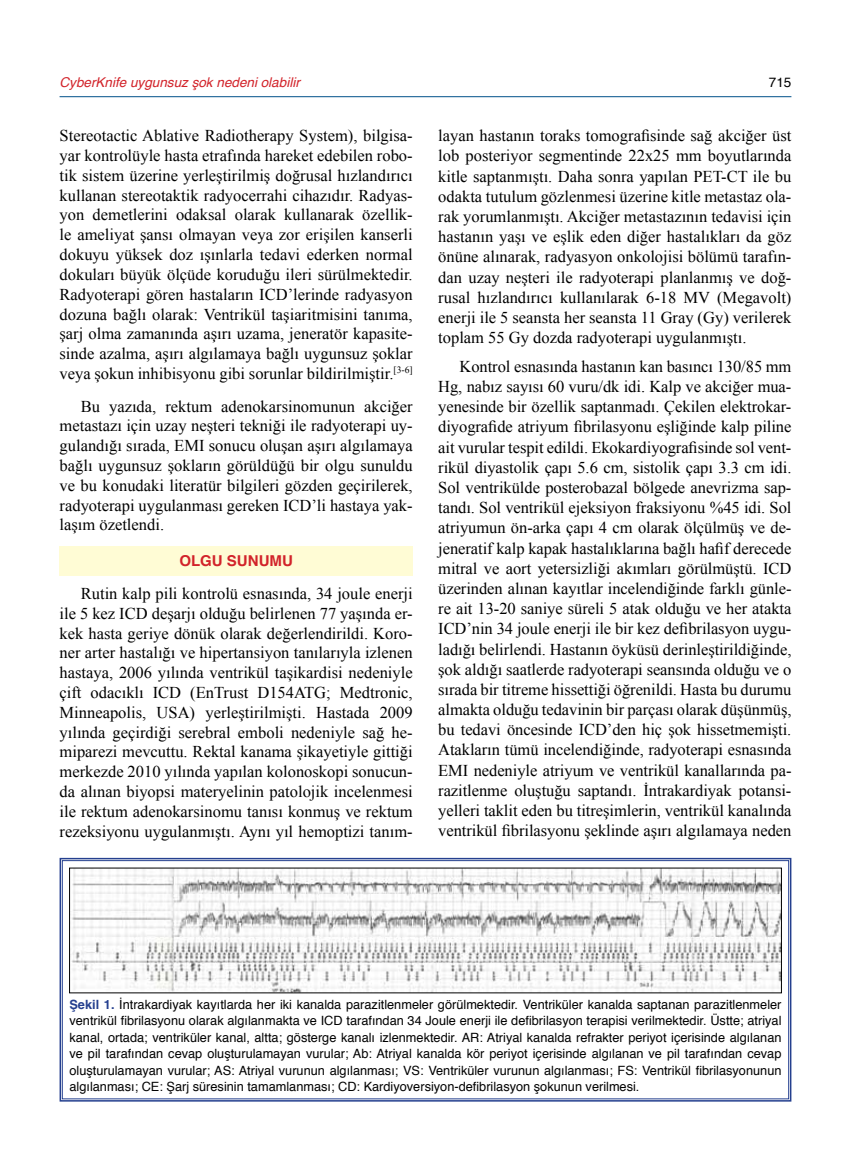
<style>
.page{position:relative;width:851px;height:1170px;background:#fff}
.page>*{position:absolute;margin:0;border:0;box-sizing:border-box;transform-origin:0 0}
.t1{font:16.5px/20.2px "Times New Roman";color:#000;text-align:justify}
.t2{font:700 15px "Helvetica";color:#d2232a}
.t3{font:italic 13.5px "Helvetica";color:#d2232a}
.t4{font:13.5px "Helvetica";color:#000}
.t5{font:12.75px/16.5px "Helvetica";color:#000;text-align:justify}
.s1{font-weight:700;color:#25408f}
</style>
<div class="page">
<div style="left:60px;top:545px;width:352px;height:30px;background:#fffcd5"></div>
<hr style="left:60px;top:96px;width:731px;height:1px;background:#00508a">
<svg style="left:59px;top:857px;width:733px;height:245px"></svg>
<div style="left:62px;top:860px;width:726px;height:238px;border:1px solid #25408f"></div>
<img style="left:71px;top:869px;width:708px;height:122px">
<p class="t3" style="left:60px;top:71px;width:242px">CyberKnife uygunsuz şok nedeni olabilir</p>
<p class="t4" style="left:768px;top:73px;width:24px">715</p>
<p class="t1" style="left:60px;top:125px;width:354px;line-height:19.8px">Stereotactic Ablative Radiotherapy System), bilgisa&shy;yar kontrolüyle hasta etrafında hareket edebilen robo&shy;tik sistem üzerine yerleştirilmiş doğrusal hızlandırıcı kullanan stereotaktik radyocerrahi cihazıdır. Radyas&shy;yon demetlerini odaksal olarak kullanarak özellik&shy;le ameliyat şansı olmayan veya zor erişilen kanserli dokuyu yüksek doz ışınlarla tedavi ederken normal dokuları büyük ölçüde koruduğu ileri sürülmektedir.<br>Radyoterapi gören hastaların ICD’lerinde radyasyon dozuna bağlı olarak: Ventrikül taşiaritmisini tanıma, şarj olma zamanında aşırı uzama, jeneratör kapasite&shy;sinde azalma, aşırı algılamaya bağlı uygunsuz şoklar veya şokun inhibisyonu gibi sorunlar bildirilmiştir.<sup>[3-6]</sup></p>
<p class="t1" style="left:60px;top:396px;width:354px;line-height:19.8px;text-indent:21px">Bu yazıda, rektum adenokarsinomunun akciğer metastazı için uzay neşteri tekniği ile radyoterapi uy&shy;gulandığı sırada, EMI sonucu oluşan aşırı algılamaya bağlı uygunsuz şokların görüldüğü bir olgu sunuldu ve bu konudaki literatür bilgileri gözden geçirilerek, radyoterapi uygulanması gereken ICD’li hastaya yak&shy;laşım özetlendi.</p>
<p class="t2" style="left:179px;top:550px;width:115px">OLGU SUNUMU</p>
<p class="t1" style="left:60px;top:583px;width:354px;line-height:19.8px;text-indent:21px">Rutin kalp pili kontrolü esnasında, 34 joule enerji ile 5 kez ICD deşarjı olduğu belirlenen 77 yaşında er&shy;kek hasta geriye dönük olarak değerlendirildi. Koro&shy;ner arter hastalığı ve hipertansiyon tanılarıyla izlenen hastaya, 2006 yılında ventrikül taşikardisi nedeniyle çift odacıklı ICD (EnTrust D154ATG; Medtronic, Minneapolis, USA) yerleştirilmişti. Hastada 2009 yılında geçirdiği serebral emboli nedeniyle sağ he&shy;miparezi mevcuttu. Rektal kanama şikayetiyle gittiği merkezde 2010 yılında yapılan kolonoskopi sonucun&shy;da alınan biyopsi materyelinin patolojik incelenmesi ile rektum adenokarsinomu tanısı konmuş ve rektum rezeksiyonu uygulanmıştı. Aynı yıl hemoptizi tanım-</p>
<p class="t1" style="left:438px;top:125px;width:354px">layan hastanın toraks tomografisinde sağ akciğer üst lob posteriyor segmentinde 22x25 mm boyutlarında kitle saptanmıştı. Daha sonra yapılan PET-CT ile bu odakta tutulum gözlenmesi üzerine kitle metastaz ola&shy;rak yorumlanmıştı. Akciğer metastazının tedavisi için hastanın yaşı ve eşlik eden diğer hastalıkları da göz önüne alınarak, radyasyon onkolojisi bölümü tarafın&shy;dan uzay neşteri ile radyoterapi planlanmış ve doğ&shy;rusal hızlandırıcı kullanılarak 6-18 MV (Megavolt) enerji ile 5 seansta her seansta 11 Gray (Gy) verilerek toplam 55 Gy dozda radyoterapi uygulanmıştı.</p>
<p class="t1" style="left:438px;top:356px;width:355px;text-indent:21px">Kontrol esnasında hastanın kan basıncı 130/85 mm Hg, nabız sayısı 60 vuru/dk idi. Kalp ve akciğer mua&shy;yenesinde bir özellik saptanmadı. Çekilen elektrokar&shy;diyografide atriyum fibrilasyonu eşliğinde kalp piline ait vurular tespit edildi. Ekokardiyografisinde sol vent&shy;rikül diyastolik çapı 5.6 cm, sistolik çapı 3.3 cm idi.<br>Sol ventrikülde posterobazal bölgede anevrizma sap&shy;tandı. Sol ventrikül ejeksiyon fraksiyonu %45 idi. Sol atriyumun ön-arka çapı 4 cm olarak ölçülmüş ve de&shy;jeneratif kalp kapak hastalıklarına bağlı hafif derecede mitral ve aort yetersizliği akımları görülmüştü. ICD üzerinden alınan kayıtlar incelendiğinde farklı günle&shy;re ait 13-20 saniye süreli 5 atak olduğu ve her atakta ICD’nin 34 joule enerji ile bir kez defibrilasyon uygu&shy;ladığı belirlendi. Hastanın öyküsü derinleştirildiğinde, şok aldığı saatlerde radyoterapi seansında olduğu ve o sırada bir titreme hissettiği öğrenildi. Hasta bu durumu almakta olduğu tedavinin bir parçası olarak düşünmüş, bu tedavi öncesinde ICD’den hiç şok hissetmemişti.<br>Atakların tümü incelendiğinde, radyoterapi esnasında EMI nedeniyle atriyum ve ventrikül kanallarında pa&shy;razitlenme oluştuğu saptandı. İntrakardiyak potansi&shy;yelleri taklit eden bu titreşimlerin, ventrikül kanalında ventrikül fibrilasyonu şeklinde aşırı algılamaya neden</p>
<p class="t5" style="left:69px;top:996px;width:713px"><span class="s1">Şekil 1.</span> İntrakardiyak kayıtlarda her iki kanalda parazitlenmeler görülmektedir. Ventriküler kanalda saptanan parazitlenmeler ventrikül fibrilasyonu olarak algılanmakta ve ICD tarafından 34 Joule enerji ile defibrilasyon terapisi verilmektedir. Üstte; atriyal kanal, ortada; ventriküler kanal, altta; gösterge kanalı izlenmektedir. AR: Atriyal kanalda refrakter periyot içerisinde algılanan ve pil tarafından cevap oluşturulamayan vurular; Ab: Atriyal kanalda kör periyot içerisinde algılanan ve pil tarafından cevap oluşturulamayan vurular; AS: Atriyal vurunun algılanması; VS: Ventriküler vurunun algılanması; FS: Ventrikül fibrilasyonunun algılanması; CE: Şarj süresinin tamamlanması; CD: Kardiyoversiyon-defibrilasyon şokunun verilmesi.</p>
</div>
